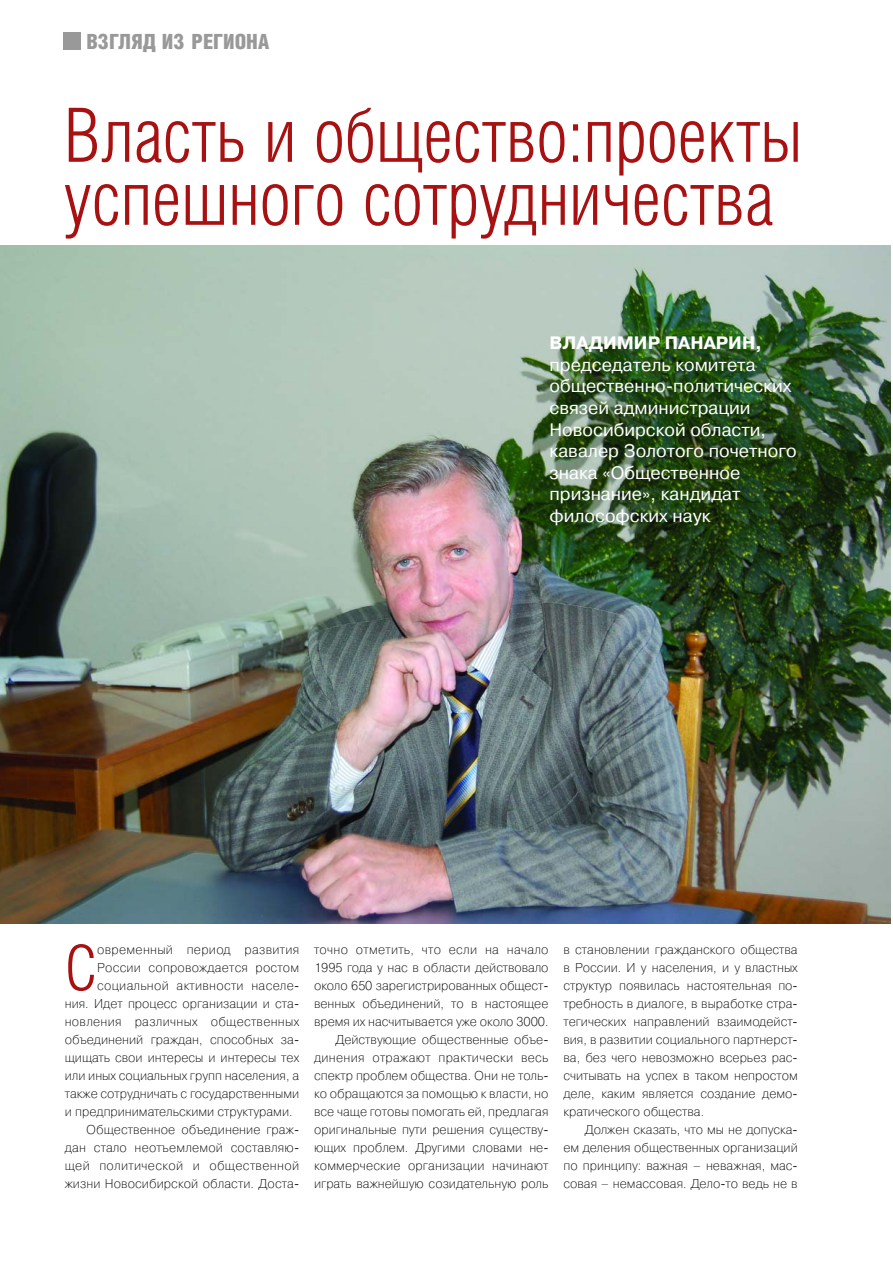
<style>
.page{position:relative;width:893px;height:1263px;background:#fff}
.page>*{position:absolute;margin:0;border:0;box-sizing:border-box;transform-origin:0 0}
.t1{font:300 75px/63px "Helios Cond";color:#a71111}
.t2{font:300 62.4px "Helios Cond";color:#a71111}
.t3{font:900 21px "Helios Cond";color:#999}
.t4{font:18px/21.6px "Pragmatica C";color:#fff}
.t5{font:700 18px "Pragmatica C";color:#fff}
.t6{font:12.75px/18px "Pragmatica Light C";color:#000;text-align:justify}
.t7{font:12.75px "Pragmatica Light C";letter-spacing:.025em;color:#000}
.t8{font:12.75px "Pragmatica Light C";letter-spacing:.03em;color:#000}
.t9{font:12.75px "Pragmatica Light C";letter-spacing:.02em;color:#000}
</style>
<div class="page">
<div style="left:63px;top:33px;width:17px;height:17px;background:#999"></div>
<img style="left:0;top:245px;width:890px;height:678px">
<h3 class="t3" style="left:86px;top:36px;width:184px">ВЗГЛЯД ИЗ РЕГИОНА</h3>
<h1 class="t1" style="left:64px;top:121px;width:739px">Власть и общество:проекты успешного сотрудничества</h1>
<h3 class="t5" style="left:549px;top:335px;width:214px">ВЛАДИМИР ПАНАРИН,</h3>
<h3 class="t4" style="left:549px;top:355px;width:249px">председатель комитета общественно-политических связей администрации<br>Новосибирской области, кавалер Золотого почетного знака «Общественное признание», кандидат философских наук</h3>
<h2 class="t2" style="left:65px;top:951px;width:34px">С</h2>
<p class="t7" style="left:97px;top:944px;width:203px">овременный период развития</p>
<p class="t6" style="left:97px;top:959px;width:203px">России сопровождается ростом</p>
<p class="t9" style="left:97px;top:980px;width:203px">социальной активности населе-</p>
<p class="t6" style="left:65px;top:995px;width:236px">ния. Идет процесс организации и ста-</p>
<p class="t7" style="left:65px;top:1016px;width:236px">новления различных общественных</p>
<p class="t6" style="left:65px;top:1031px;width:236px">объединений граждан, способных за-</p>
<p class="t6" style="left:65px;top:1049px;width:236px">щищать свои интересы и интересы тех</p>
<p class="t6" style="left:65px;top:1067px;width:236px">или иных социальных групп населения, а</p>
<p class="t6" style="left:65px;top:1085px;width:236px">также сотрудничать с государственными</p>
<p class="t6" style="left:65px;top:1103px;width:229px">и предпринимательскими структурами.</p>
<p class="t6" style="left:86px;top:1121px;width:215px">Общественное объединение граж-</p>
<p class="t6" style="left:65px;top:1139px;width:236px">дан стало неотъемлемой составляю-</p>
<p class="t8" style="left:65px;top:1160px;width:236px">щей политической и общественной</p>
<p class="t6" style="left:65px;top:1175px;width:236px">жизни Новосибирской области. Доста-</p>
<p class="t6" style="left:314px;top:941px;width:236px;text-align:right">точно отметить, что если на начало 1995 года у нас в области действовало около 650 зарегистрированных общест&shy;венных объединений, то в настоящее время их насчитывается уже около 3000.<br>Действующие общественные объе&shy;динения отражают практически весь спектр проблем общества. Они не толь&shy;ко обращаются за помощью к власти, но все чаще готовы помогать ей, предлагая оригинальные пути решения существу&shy;ющих проблем. Другими словами не&shy;коммерческие организации начинают играть важнейшую созидательную роль</p>
<p class="t6" style="left:563px;top:941px;width:236px">в становлении гражданского общества в России. И у населения, и у властных структур появилась настоятельная по&shy;требность в диалоге, в выработке стра&shy;тегических направлений взаимодейст&shy;вия, в развитии социального партнерст&shy;ва, без чего невозможно всерьез рас&shy;считывать на успех в таком непростом деле, каким является создание демо&shy;кратического общества.</p>
<p class="t6" style="left:563px;top:1121px;width:236px;text-indent:21px">Должен сказать, что мы не допуска&shy;ем деления общественных организаций по принципу: важная – неважная, мас&shy;совая – немассовая. Дело-то ведь не в</p>
</div>
